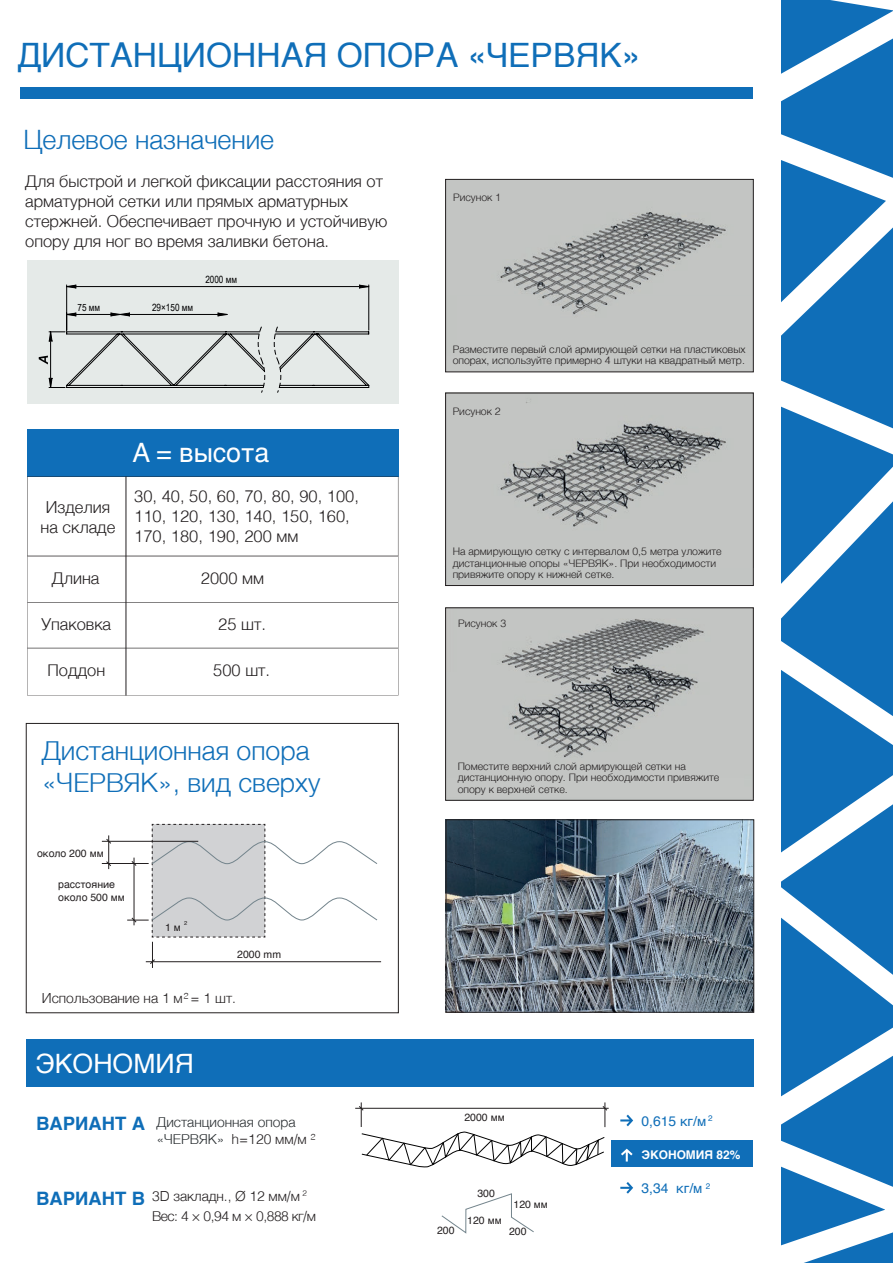
<style>
.page{position:relative;width:893px;height:1263px;background:#fff}
.page>*{position:absolute;margin:0;border:0;box-sizing:border-box;transform-origin:0 0}
.t1{font:33.6px "Helvetica";color:#0f6eb8}
.t2{font:300 26.7px/32px "Helvetica";color:#0f6eb8}
.t3{font:26.7px "Helvetica";color:#fff}
.t4{font:700 18.45px "Helvetica";color:#0f6eb8}
.t5{font:300 16.5px/19.8px "Helvetica";color:#231f20}
.t6{font:300 13.8px/20px "Helvetica";letter-spacing:-.005em;color:#231f20}
.t7{font:300 13.8px/16.6px "Helvetica";color:#2a2f32}
.t8{font:13.8px "Helvetica";color:#0f6eb8}
.t9{font:700 12px "Helvetica";letter-spacing:-.005em;color:#fff}
.t10{font:300 10.5px/11.2px "Helvetica";color:#231f20}
.t11{font:10.5px/12.6px "Helvetica";color:#231f20}
.t12{font:10.05px "Arial Narrow";color:#000001}
.t13{font:5.7px "Helvetica";color:#231f20}
.s1{color:#231f20}
</style>
<div class="page">
<div style="left:446px;top:393px;width:307px;height:193px;background:#c2c5c3"></div>
<div style="left:27px;top:261px;width:371px;height:143px;background:#e5eae8"></div>
<svg style="left:39px;top:284px;width:331px;height:109px"></svg>
<div style="left:26px;top:1040px;width:727px;height:47px;background:#0f6eb8"></div>
<div style="left:20px;top:87px;width:732px;height:12px;background:#0f6eb8"></div>
<div style="left:27px;top:430px;width:371px;height:47px;background:#0f6eb8"></div>
<svg style="left:27px;top:476px;width:371px;height:219px"></svg>
<hr style="left:146px;top:961px;width:235px;height:1px;background:#231f20">
<hr style="left:102px;top:863px;width:47px;height:1px;background:#231f20">
<svg style="left:127px;top:824px;width:251px;height:144px"></svg>
<hr style="left:108px;top:835px;width:1px;height:34px;background:#231f20">
<hr style="left:102px;top:841px;width:96px;height:1px;background:#231f20">
<svg style="left:106px;top:838px;width:6px;height:6px"></svg>
<svg style="left:441px;top:1193px;width:93px;height:41px"></svg>
<hr style="left:355px;top:1108px;width:254px;height:1px;background:#231f20">
<svg style="left:358px;top:1102px;width:250px;height:65px"></svg>
<svg style="left:620px;top:1114px;width:13px;height:12px"></svg>
<svg style="left:620px;top:1182px;width:13px;height:11px"></svg>
<div style="left:611px;top:1140px;width:141px;height:27px;background:#0f6eb8"></div>
<svg style="left:621px;top:1149px;width:12px;height:12px"></svg>
<img style="left:447px;top:610px;width:304px;height:62px">
<img style="left:447px;top:672px;width:304px;height:125px">
<img style="left:500px;top:399px;width:226px;height:128px">
<img style="left:447px;top:181px;width:304px;height:114px">
<div style="left:447px;top:295px;width:304px;height:75px;background:#c3c5c3"></div>
<div style="left:445px;top:179px;width:308px;height:193px;border:1px solid #231f20"></div>
<div style="left:445px;top:393px;width:308px;height:193px;border:1px solid #231f20"></div>
<div style="left:26px;top:723px;width:373px;height:290px;border:1px solid #231f20"></div>
<svg style="left:781px;top:0;width:112px;height:1263px"></svg>
<img style="left:448px;top:821px;width:304px;height:189px">
<div style="left:446px;top:819px;width:308px;height:193px;border:1px solid #231f20"></div>
<h1 class="t1" style="left:18px;top:29px;width:625px">ДИСТАНЦИОННАЯ ОПОРА «ЧЕРВЯК»</h1>
<h2 class="t2" style="left:23px;top:122px;width:252px">Целевое назначение</h2>
<h3 class="t5" style="left:25px;top:170px;width:364px">Для быстрой и легкой фиксации расстояния от арматурной сетки или прямых арматурных стержней. Обеспечивает прочную и устойчивую опору для ног во время заливки бетона.</h3>
<p class="t12" style="left:78px;top:300px;width:24px">75 мм</p>
<p class="t12" style="left:152px;top:300px;width:43px">29×150 мм</p>
<p class="t12" style="left:205px;top:272px;width:33px">2000 мм</p>
<h2 class="t3" style="left:132px;top:432px;width:138px">A = высота</h2>
<h3 class="t5" style="left:134px;top:485px;width:226px">30, 40, 50, 60, 70, 80, 90, 100,<br>110, 120, 130, 140, 150, 160,<br>170, 180, 190, 200 мм</h3>
<h3 class="t5" style="left:41px;top:496px;width:76px;text-align:center">Изделия на складе</h3>
<h3 class="t5" style="left:52px;top:567px;width:49px">Длина</h3>
<h3 class="t5" style="left:201px;top:567px;width:65px">2000 мм</h3>
<h3 class="t5" style="left:41px;top:613px;width:71px">Упаковка</h3>
<h3 class="t5" style="left:47px;top:659px;width:59px">Поддон</h3>
<h3 class="t5" style="left:213px;top:659px;width:58px">500 шт.</h3>
<h3 class="t5" style="left:218px;top:613px;width:49px">25 шт.</h3>
<h2 class="t2" style="left:42px;top:733px;width:280px">Дистанционная опора «ЧЕРВЯК», вид сверху</h2>
<p class="t11" style="left:37px;top:847px;width:68px">около 200 мм</p>
<p class="t11" style="left:58px;top:879px;width:68px">расстояние около 500 мм</p>
<p class="t13" style="left:184px;top:919px;width:5px">2</p>
<p class="t11" style="left:165px;top:921px;width:17px">1 м</p>
<p class="t11" style="left:237px;top:948px;width:45px">2000 mm</p>
<h3 class="t6" style="left:184px;top:987px;width:6px">²</h3>
<h3 class="t6" style="left:42px;top:987px;width:196px">Использование на 1 м = 1 шт.</h3>
<h2 class="t3" style="left:36px;top:1043px;width:160px">ЭКОНОМИЯ</h2>
<h3 class="t4" style="left:36px;top:1109px;width:110px">ВАРИАНТ A</h3>
<h3 class="t7" style="left:156px;top:1113px;width:160px">Дистанционная опора «ЧЕРВЯК» <span class="s1">h=120 мм/м ²</span></h3>
<h3 class="t4" style="left:36px;top:1183px;width:110px">ВАРИАНТ B</h3>
<h3 class="t6" style="left:152px;top:1185px;width:165px">3D закладн., Ø 12 мм/м <sup>2<br></sup>Вес: 4 × 0,94 м × 0,888 кг/м</h3>
<p class="t10" style="left:453px;top:190px;width:50px">Рисунок 1</p>
<p class="t10" style="left:453px;top:343px;width:294px">Разместите первый слой армирующей сетки на пластиковых опорах, используйте примерно 4 штуки на квадратный метр.</p>
<p class="t10" style="left:453px;top:404px;width:50px">Рисунок 2</p>
<p class="t10" style="left:453px;top:545px;width:270px">На армирующую сетку с интервалом 0,5 метра уложите дистанционные опоры «ЧЕРВЯК». При необходимости привяжите опору к нижней сетке.</p>
<p class="t10" style="left:458px;top:617px;width:50px">Рисунок 3</p>
<p class="t10" style="left:458px;top:760px;width:263px">Поместите верхний слой армирующей сетки на дистанционную опору. При необходимости привяжите опору к верхней сетке.</p>
<p class="t11" style="left:464px;top:1111px;width:42px">2000 мм</p>
<h3 class="t8" style="left:641px;top:1110px;width:73px">0,615 кг/м <sup>2</sup></h3>
<p class="t9" style="left:641px;top:1145px;width:100px">ЭКОНОМИЯ 82%</p>
<p class="t11" style="left:477px;top:1187px;width:19px">300</p>
<p class="t11" style="left:467px;top:1215px;width:36px">120 мм</p>
<p class="t11" style="left:513px;top:1198px;width:36px">120 мм</p>
<p class="t11" style="left:437px;top:1224px;width:19px">200</p>
<p class="t11" style="left:509px;top:1225px;width:19px">200</p>
<h3 class="t8" style="left:641px;top:1177px;width:70px">3,34 кг/м <sup>2</sup></h3>
</div>
